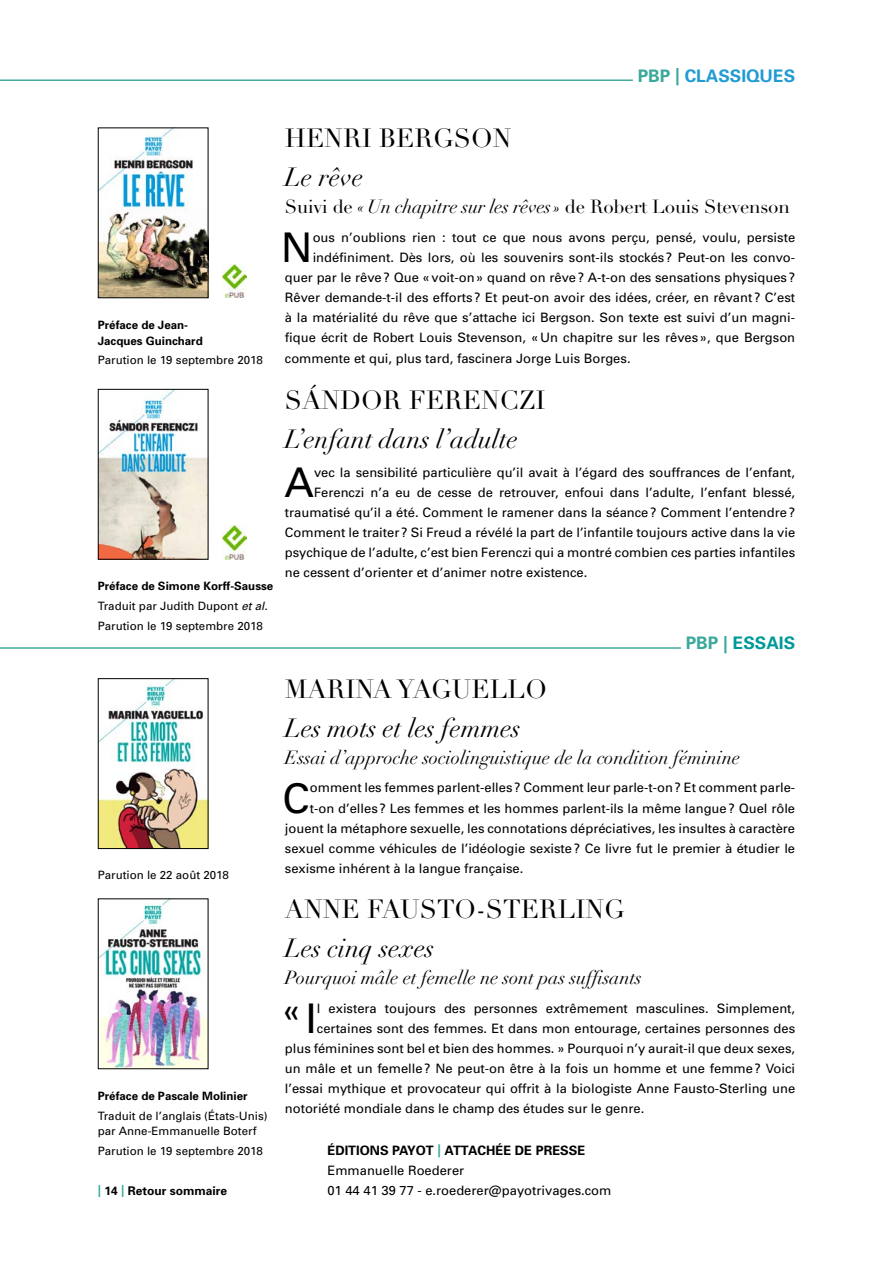
<style>
.page{position:relative;width:893px;height:1263px;background:#fff}
.page>*{position:absolute;margin:0;border:0;box-sizing:border-box;transform-origin:0 0}
.t1{font:40.95px "Univers";color:#000}
.t2{font:33.15px "Univers";color:#000}
.t3{font:25.95px "Didot LH";color:#000}
.t4{font:italic 25.95px "Didot LH";color:#000}
.t5{font:italic 18.75px "Didot LH";color:#000}
.t6{font:18.75px "Didot LH";letter-spacing:-.01em;color:#000}
.t7{font:700 17.25px "Univers";color:#219bd3}
.t8{font:700 17.25px "Univers";color:#00999a}
.t9{font:12.9px/20.1px "Univers";color:#000}
.t10{font:700 12px "Univers";color:#000}
.t11{font:11.55px/20px "Univers";color:#000}
.t12{font:700 11.55px/15.9px "Univers";color:#000}
.s1{color:#3aa89b}
.s2{font-weight:700}
.s3{font-style:italic}
.s4{font-size:40.95px}
.s5{font-weight:700;color:#3aa89b}
</style>
<div class="page">
<img style="left:100px;top:680px;width:106px;height:167px">
<div style="left:98px;top:678px;width:110px;height:171px;border:1px solid #000"></div>
<img style="left:100px;top:900px;width:106px;height:167px">
<hr style="left:0;top:647px;width:681px;height:2px;background:#3aa89b">
<img style="left:100px;top:391px;width:106px;height:167px">
<div style="left:98px;top:389px;width:110px;height:171px;border:1px solid #000"></div>
<img style="left:222px;top:526px;width:25px;height:34px">
<hr style="left:0;top:80px;width:633px;height:1px;background:#3aa89b">
<img style="left:100px;top:129px;width:106px;height:167px">
<div style="left:98px;top:127px;width:110px;height:171px;border:1px solid #000"></div>
<img style="left:222px;top:264px;width:25px;height:34px">
<h3 class="t7" style="left:638px;top:65px;width:159px"><span class="s1">PBP |</span> CLASSIQUES</h3>
<p class="t12" style="left:98px;top:317px;width:106px">Préface de Jean-<br>Jacques Guinchard</p>
<p class="t11" style="left:98px;top:350px;width:167px">Parution le 19 septembre 2018</p>
<p class="t11" style="left:98px;top:576px;width:177px"><span class="s2">Préface de Simone Korff-Sausse<br></span>Traduit par Judith Dupont <span class="s3">et al.<br></span>Parution le 19 septembre 2018</p>
<h3 class="t3" style="left:285px;top:123px;width:228px">HENRI BERGSON</h3>
<h3 class="t4" style="left:285px;top:162px;width:80px">Le rêve</h3>
<h3 class="t6" style="left:285px;top:195px;width:506px">Suivi de <span class="s3">«Un chapitre sur les rêves »</span> de Robert Louis Stevenson</h3>
<h1 class="t1" style="left:281px;top:223px;width:33px">N</h1>
<p class="t9" style="left:313px;top:227px;width:484px">ous n’oublions rien : tout ce que nous avons perçu, pensé, voulu, persiste</p>
<p class="t9" style="left:313px;top:247px;width:484px">indéfiniment. Dès lors, où les souvenirs sont-ils stockés? Peut-on les convo-</p>
<p class="t9" style="left:285px;top:267px;width:512px">quer par le rêve? Que «voit-on» quand on rêve? A-t-on des sensations physiques?</p>
<p class="t9" style="left:285px;top:288px;width:512px">Rêver demande-t-il des efforts ? Et peut-on avoir des idées, créer, en rêvant ? C’est</p>
<p class="t9" style="left:285px;top:308px;width:512px">à la matérialité du rêve que s’attache ici Bergson. Son texte est suivi d’un magni-</p>
<p class="t9" style="left:285px;top:328px;width:512px">fique écrit de Robert Louis Stevenson, «Un chapitre sur les rêves», que Bergson</p>
<p class="t9" style="left:285px;top:348px;width:347px">commente et qui, plus tard, fascinera Jorge Luis Borges.</p>
<h3 class="t3" style="left:285px;top:384px;width:262px">SÁNDOR FERENCZI</h3>
<h3 class="t4" style="left:285px;top:423px;width:234px">L’enfant dans l’adulte</h3>
<h1 class="t1" style="left:285px;top:458px;width:31px">A</h1>
<p class="t9" style="left:314px;top:462px;width:483px">vec la sensibilité particulière qu’il avait à l’égard des souffrances de l’enfant,</p>
<p class="t9" style="left:314px;top:482px;width:483px">Ferenczi n’a eu de cesse de retrouver, enfoui dans l’adulte, l’enfant blessé,</p>
<p class="t9" style="left:285px;top:502px;width:512px">traumatisé qu’il a été. Comment le ramener dans la séance? Comment l’entendre?</p>
<p class="t9" style="left:285px;top:523px;width:512px">Comment le traiter? Si Freud a révélé la part de l’infantile toujours active dans la vie</p>
<p class="t9" style="left:285px;top:543px;width:512px">psychique de l’adulte, c’est bien Ferenczi qui a montré combien ces parties infantiles</p>
<p class="t9" style="left:285px;top:563px;width:304px">ne cessent d’orienter et d’animer notre existence.</p>
<h3 class="t8" style="left:686px;top:633px;width:111px"><span class="s1">PBP |</span> ESSAIS</h3>
<p class="t11" style="left:98px;top:865px;width:133px">Parution le 22 août 2018</p>
<p class="t12" style="left:98px;top:1087px;width:151px">Préface de Pascale Molinier</p>
<p class="t11" style="left:98px;top:1107px;width:171px;line-height:15.9px">Traduit de l’anglais (États-Unis) par Anne-Emmanuelle Boterf</p>
<p class="t11" style="left:98px;top:1141px;width:167px">Parution le 19 septembre 2018</p>
<p class="t10" style="left:98px;top:1183px;width:131px"><span class="s1">|</span> 14 <span class="s1">|</span> Retour sommaire</p>
<h3 class="t3" style="left:285px;top:673px;width:264px">MARINA YAGUELLO</h3>
<h3 class="t4" style="left:285px;top:713px;width:237px">Les mots et les femmes</h3>
<h3 class="t5" style="left:285px;top:746px;width:457px">Essai d’approche sociolinguistique de la condition féminine</h3>
<h1 class="t1" style="left:283px;top:774px;width:29px">C</h1>
<p class="t9" style="left:310px;top:778px;width:487px">omment les femmes parlent-elles? Comment leur parle-t-on? Et comment parle-</p>
<p class="t9" style="left:310px;top:798px;width:487px">t-on d’elles? Les femmes et les hommes parlent-ils la même langue? Quel rôle</p>
<p class="t9" style="left:285px;top:818px;width:512px">jouent la métaphore sexuelle, les connotations dépréciatives, les insultes à caractère</p>
<p class="t9" style="left:285px;top:838px;width:512px">sexuel comme véhicules de l’idéologie sexiste? Ce livre fut le premier à étudier le</p>
<p class="t9" style="left:285px;top:859px;width:240px">sexisme inhérent à la langue française.</p>
<h3 class="t3" style="left:285px;top:894px;width:341px">ANNE FAUSTO-STERLING</h3>
<h3 class="t4" style="left:285px;top:933px;width:151px">Les cinq sexes</h3>
<h3 class="t5" style="left:285px;top:966px;width:358px">Pourquoi mâle et femelle ne sont pas suffisants</h3>
<h2 class="t2" style="left:282px;top:991px;width:36px">«<span class="s4">I</span></h2>
<p class="t9" style="left:317px;top:998px;width:480px">l existera toujours des personnes extrêmement masculines. Simplement,</p>
<p class="t9" style="left:317px;top:1018px;width:480px">certaines sont des femmes. Et dans mon entourage, certaines personnes des</p>
<p class="t9" style="left:285px;top:1038px;width:512px">plus féminines sont bel et bien des hommes. » Pourquoi n’y aurait-il que deux sexes,</p>
<p class="t9" style="left:285px;top:1059px;width:512px">un mâle et un femelle? Ne peut-on être à la fois un homme et une femme? Voici</p>
<p class="t9" style="left:285px;top:1079px;width:512px">l’essai mythique et provocateur qui offrit à la biologiste Anne Fausto-Sterling une</p>
<p class="t9" style="left:285px;top:1099px;width:361px">notoriété mondiale dans le champ des études sur le genre.</p>
<p class="t9" style="left:327px;top:1140px;width:285px"><span class="s2">ÉDITIONS PAYOT</span> <span class="s5">|</span> <span class="s2">ATTACHÉE DE PRESSE<br></span>Emmanuelle Roederer<br>01 44 41 39 77 - e.roederer@payotrivages.com</p>
</div>
